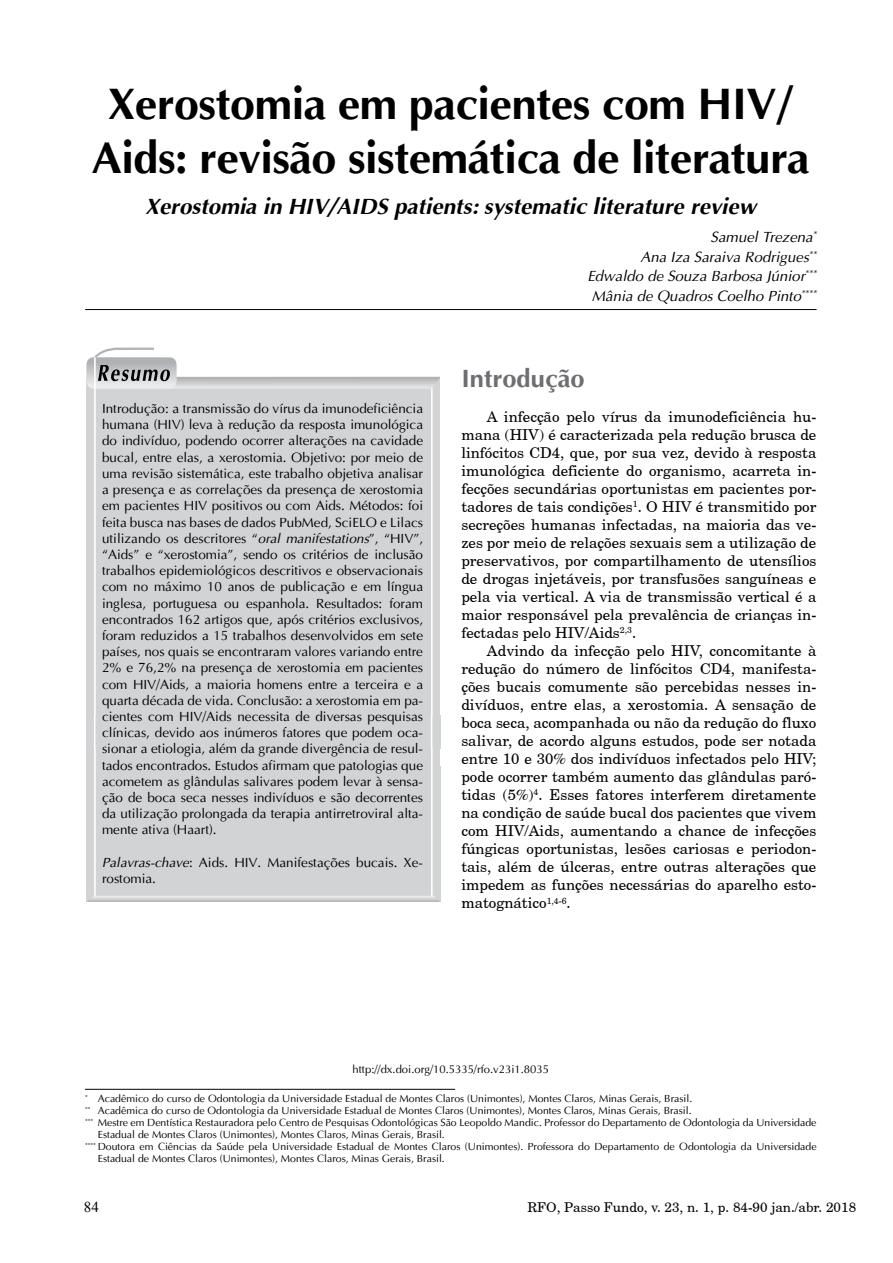
<style>
.page{position:relative;width:893px;height:1263px;background:#fff}
.page>*{position:absolute;margin:0;border:0;box-sizing:border-box;transform-origin:0 0}
.t1{font:700 45px/54px "Ottawa";letter-spacing:-.01em;color:#000;text-align:center}
.t2{font:700 25.5px "Ottawa";color:#6d6e71}
.t3{font:italic 700 22.5px "Ottawa";color:#000}
.t4{font:15px/18px "New Brunswick Plain";color:#000;text-align:justify}
.t5{font:italic 15px/19.5px "Ottawa";color:#000;text-align:right}
.t6{font:15px "Times New Roman";color:#000}
.t7{font:13.5px/16.2px "Ottawa Plain";color:#000;text-align:justify}
.t8{font:13.5px "New Brunswick Plain";color:#000}
.t9{font:11.25px "Ottawa Plain";color:#000}
.t10{font:10.5px "Ottawa Plain";color:#000}
.s1{font-family:"Ottawa";font-style:italic}
</style>
<div class="page">
<div style="left:86px;top:377px;width:354px;height:438px;background:#d1d3d4"></div>
<svg style="left:86px;top:347px;width:354px;height:42px"></svg>
<hr style="left:431px;top:388px;width:2px;height:427px;background:#fff">
<hr style="left:94px;top:357px;width:2px;height:458px;background:#fff">
<div style="left:86px;top:715px;width:354px;height:34px;background:#d1d3d4"></div>
<hr style="left:431px;top:715px;width:1px;height:34px;background:#fff">
<hr style="left:94px;top:715px;width:1px;height:34px;background:#fff">
<div style="left:86px;top:766px;width:354px;height:136px;background:#d1d3d4"></div>
<svg style="left:87px;top:896px;width:353px;height:6px"></svg>
<hr style="left:94px;top:766px;width:2px;height:130px;background:#fff">
<hr style="left:431px;top:766px;width:1px;height:130px;background:#fff">
<hr style="left:85px;top:1089px;width:370px;height:1px;background:#000">
<hr style="left:85px;top:309px;width:732px;height:1px;background:#000">
<h1 class="t1" style="left:92px;top:76px;width:719px">Xerostomia em pacientes com HIV/<br>Aids: revisão sistemática de literatura</h1>
<h3 class="t3" style="left:145px;top:192px;width:612px">Xerostomia in HIV/AIDS patients: systematic literature review</h3>
<p class="t5" style="left:587px;top:227px;width:231px">Samuel Trezena<sup>*<br></sup>Ana Iza Saraiva Rodrigues<sup>**<br></sup>Edwaldo de Souza Barbosa Júnior<sup>***<br></sup>Mânia de Quadros Coelho Pinto<sup>****</sup></p>
<p class="t7" style="left:102px;top:400px;width:323px">Introdução: a transmissão do vírus da imunodeficiência humana (HIV) leva à redução da resposta imunológica do indivíduo, podendo ocorrer alterações na cavidade bucal, entre elas, a xerostomia. Objetivo: por meio de uma revisão sistemática, este trabalho objetiva analisar a presença e as correlações da presença de xerostomia em pacientes HIV positivos ou com Aids. Métodos: foi feita busca nas bases de dados PubMed, SciELO e Lilacs utilizando os descritores “<span class="s1">oral manifestations</span>”, “HIV”, “Aids” e “xerostomia”, sendo os critérios de inclusão trabalhos epidemiológicos descritivos e observacionais com no máximo 10 anos de publicação e em língua inglesa, portuguesa ou espanhola. Resultados: foram encontrados 162 artigos que, após critérios exclusivos, foram reduzidos a 15 trabalhos desenvolvidos em sete países, nos quais se encontraram valores variando entre 2% e 76,2% na presença de xerostomia em pacientes com HIV/Aids, a maioria homens entre a terceira e a quarta década de vida. Conclusão: a xerostomia em pa&shy;cientes com HIV/Aids necessita de diversas pesquisas clínicas, devido aos inúmeros fatores que podem oca&shy;sionar a etiologia, além da grande divergência de resul&shy;tados encontrados. Estudos afirmam que patologias que acometem as glândulas salivares podem levar à sensa&shy;ção de boca seca nesses indivíduos e são decorrentes da utilização prolongada da terapia antirretroviral alta&shy;mente ativa (Haart).</p>
<p class="t7" style="left:102px;top:854px;width:323px"><span class="s1">Palavras-chave</span>: Aids. HIV. Manifestações bucais. Xe&shy;rostomia.</p>
<h2 class="t2" style="left:461px;top:363px;width:125px">Introdução</h2>
<p class="t4" style="left:461px;top:408px;width:357px;text-indent:26px">A infecção pelo vírus da imunodeficiência hu&shy;mana (HIV) é caracterizada pela redução brusca de linfócitos CD4, que, por sua vez, devido à resposta imunológica deficiente do organismo, acarreta in&shy;fecções secundárias oportunistas em pacientes por&shy;tadores de tais condições<sup>1</sup>. O HIV é transmitido por secreções humanas infectadas, na maioria das ve&shy;zes por meio de relações sexuais sem a utilização de preservativos, por compartilhamento de utensílios de drogas injetáveis, por transfusões sanguíneas e pela via vertical. A via de transmissão vertical é a maior responsável pela prevalência de crianças in&shy;fectadas pelo HIV/Aids<sup>2,3</sup>.</p>
<p class="t4" style="left:461px;top:642px;width:357px;text-indent:26px">Advindo da infecção pelo HIV, concomitante à redução do número de linfócitos CD4, manifesta&shy;ções bucais comumente são percebidas nesses in&shy;divíduos, entre elas, a xerostomia. A sensação de boca seca, acompanhada ou não da redução do fluxo salivar, de acordo alguns estudos, pode ser notada entre 10 e 30% dos indivíduos infectados pelo HIV; pode ocorrer também aumento das glândulas paró&shy;tidas (5%)<sup>4</sup>. Esses fatores interferem diretamente na condição de saúde bucal dos pacientes que vivem com HIV/Aids, aumentando a chance de infecções fúngicas oportunistas, lesões cariosas e periodon&shy;tais, além de úlceras, entre outras alterações que impedem as funções necessárias do aparelho esto&shy;matognático<sup>1,4-6</sup>.</p>
<p class="t9" style="left:353px;top:1062px;width:198px">http://dx.doi.org/10.5335/rfo.v23i1.8035</p>
<p class="t10" style="left:85px;top:1092px;width:609px"><sup>*</sup> Acadêmico do curso de Odontologia da Universidade Estadual de Montes Claros (Unimontes), Montes Claros, Minas Gerais, Brasil.</p>
<p class="t10" style="left:85px;top:1104px;width:608px"><sup>**</sup> Acadêmica do curso de Odontologia da Universidade Estadual de Montes Claros (Unimontes), Montes Claros, Minas Gerais, Brasil.</p>
<p class="t10" style="left:85px;top:1116px;width:733px"><sup>***</sup> Mestre em Dentística Restauradora pelo Centro de Pesquisas Odontológicas São Leopoldo Mandic. Professor do Departamento de Odontologia da Universidade</p>
<p class="t10" style="left:98px;top:1128px;width:349px">Estadual de Montes Claros (Unimontes), Montes Claros, Minas Gerais, Brasil.</p>
<p class="t10" style="left:85px;top:1140px;width:733px"><sup>****</sup> Doutora em Ciências da Saúde pela Universidade Estadual de Montes Claros (Unimontes). Professora do Departamento de Odontologia da Universidade</p>
<p class="t10" style="left:98px;top:1152px;width:349px">Estadual de Montes Claros (Unimontes), Montes Claros, Minas Gerais, Brasil.</p>
<p class="t6" style="left:84px;top:1197px;width:16px">84</p>
<p class="t8" style="left:527px;top:1198px;width:330px">RFO, Passo Fundo, v. 23, n. 1, p. 84-90 jan./abr. 2018</p>
</div>
